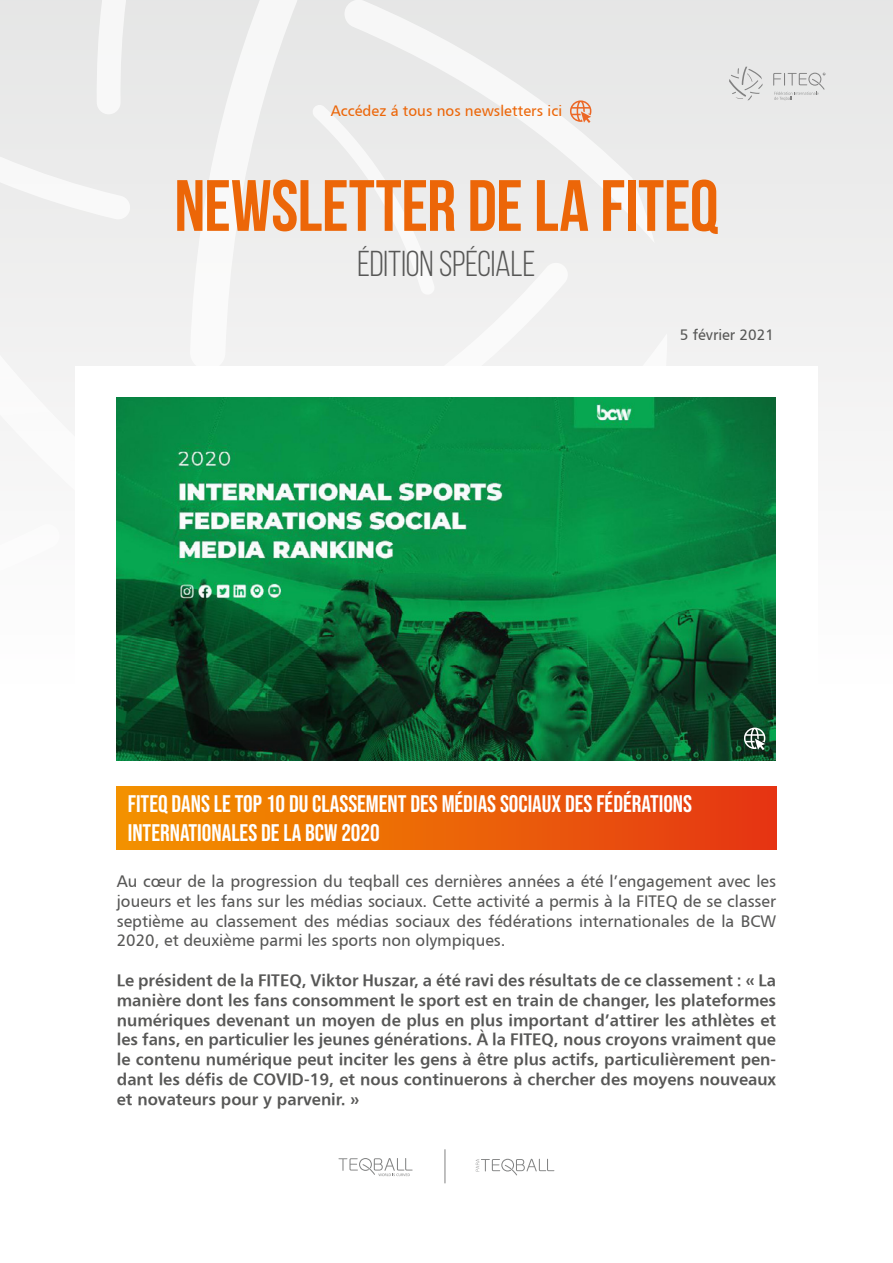
<style>
.page{position:relative;width:893px;height:1263px;background:#fff}
.page>*{position:absolute;margin:0;border:0;box-sizing:border-box;transform-origin:0 0}
.t1{font:72.45px "Bebas Neue";letter-spacing:-.005em;color:#ec6608}
.t2{font:36px "Bebas Neue";letter-spacing:-.005em;color:#575756}
.t3{font:24px/28.8px "Bebas Neue";color:#fff}
.t4{font:16.5px/19.8px "H Humanist 777 BT Bold";color:#575756;text-align:justify}
.t5{font:16.5px/19.8px "H Humanist 777 BT";color:#575756;text-align:justify}
.t6{font:15px "H Humanist 777 BT";letter-spacing:.005em;color:#ec6608}
.t7{font:15px "H Humanist 777 BT";color:#575756}
</style>
<div class="page">
<div style="left:0;top:0;width:893px;height:1263px;background:linear-gradient(to bottom,#eaeaea,#fff)"></div>
<svg style="left:569px;top:333px;width:98px;height:33px"></svg>
<svg style="left:298px;top:263px;width:271px;height:103px"></svg>
<svg style="left:312px;top:105px;width:123px;height:190px"></svg>
<svg style="left:46px;top:645px;width:29px;height:42px"></svg>
<svg style="left:96px;top:0;width:30px;height:114px"></svg>
<svg style="left:343px;top:0;width:312px;height:243px"></svg>
<svg style="left:0;top:156px;width:131px;height:65px"></svg>
<svg style="left:0;top:355px;width:190px;height:282px"></svg>
<svg style="left:190px;top:0;width:108px;height:366px"></svg>
<svg style="left:729px;top:67px;width:34px;height:33px"></svg>
<svg style="left:773px;top:73px;width:52px;height:28px"></svg>
<img style="left:75px;top:366px;width:742px;height:376px">
<img style="left:117px;top:398px;width:659px;height:362px">
<svg style="left:570px;top:100px;width:21px;height:23px"></svg>
<div style="left:117px;top:786px;width:659px;height:63px;background:linear-gradient(to right,#f39400,#e53613)"></div>
<svg style="left:744px;top:728px;width:21px;height:22px"></svg>
<svg style="left:476px;top:1159px;width:78px;height:16px"></svg>
<svg style="left:339px;top:1158px;width:74px;height:18px"></svg>
<hr style="left:445px;top:1149px;width:1px;height:34px;background:#818282">
<p class="t6" style="left:331px;top:102px;width:233px">Accédez á tous nos newsletters ici</p>
<h1 class="t1" style="left:174px;top:166px;width:546px">NEWSLETTER DE LA FITEQ</h1>
<h2 class="t2" style="left:357px;top:244px;width:180px">ÉDITION SPÉCIALE</h2>
<p class="t7" style="left:680px;top:325px;width:96px">5 février 2021</p>
<h3 class="t3" style="left:128px;top:789px;width:566px">FITEQ DANS LE TOP 10 DU CLASSEMENT DES MÉDIAS SOCIAUX DES FÉDÉRATIONS<br>INTERNATIONALES DE LA BCW 2020</h3>
<p class="t5" style="left:117px;top:871px;width:661px">Au cœur de la progression du teqball ces dernières années a été l’engagement avec les joueurs et les fans sur les médias sociaux. Cette activité a permis à la FITEQ de se classer septième au classement des médias sociaux des fédérations internationales de la BCW 2020, et deuxième parmi les sports non olympiques.</p>
<p class="t4" style="left:117px;top:970px;width:661px">Le président de la FITEQ, Viktor Huszar, a été ravi des résultats de ce classement : « La manière dont les fans consomment le sport est en train de changer, les plateformes numériques devenant un moyen de plus en plus important d’attirer les athlètes et les fans, en particulier les jeunes générations. À la FITEQ, nous croyons vraiment que le contenu numérique peut inciter les gens à être plus actifs, particulièrement pen&shy;dant les défis de COVID-19, et nous continuerons à chercher des moyens nouveaux et novateurs pour y parvenir. »</p>
</div>
